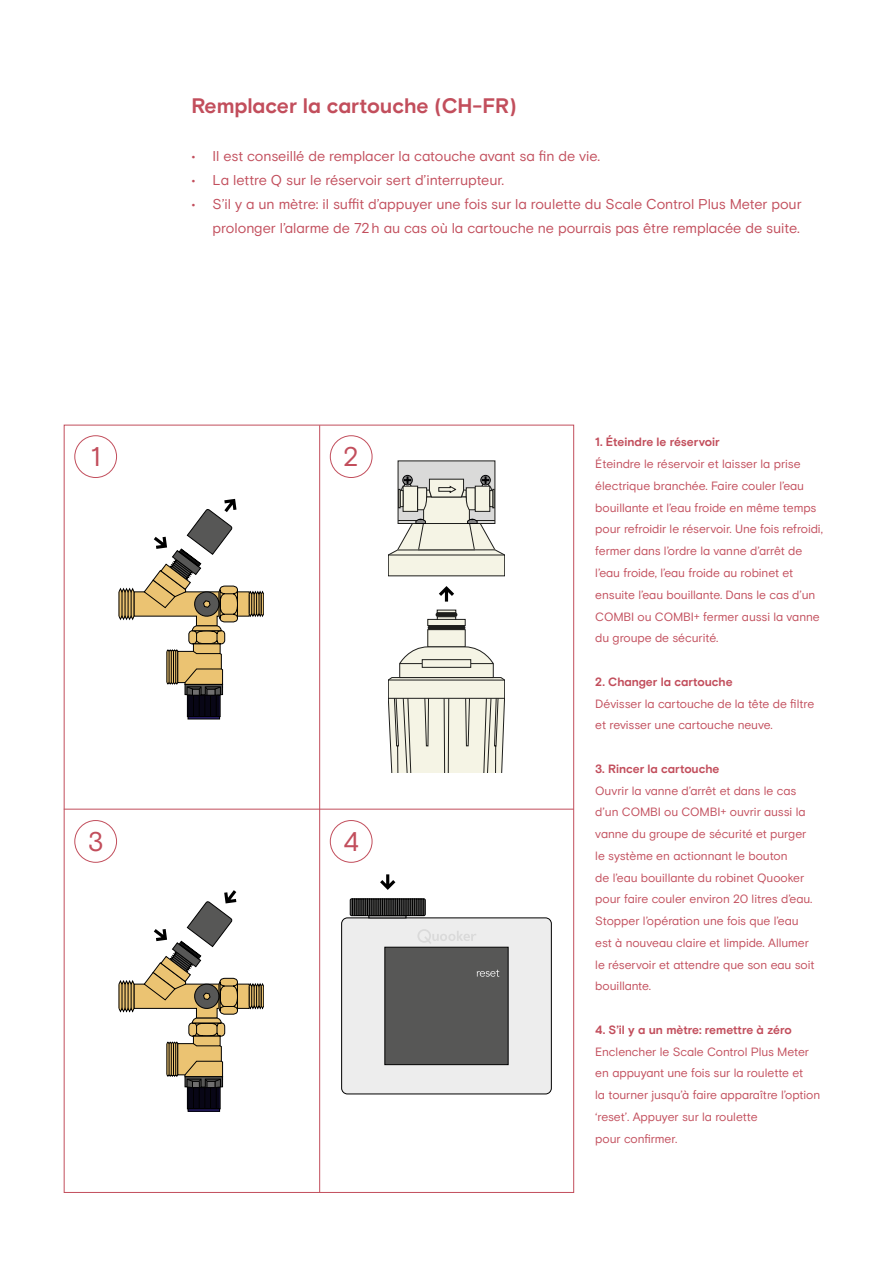
<style>
.page{position:relative;width:893px;height:1263px;background:#fff}
.page>*{position:absolute;margin:0;border:0;box-sizing:border-box;transform-origin:0 0}
.t1{font:27px "Basis Grotesque Pro";color:#c24e5c}
.t2{font:700 21px "Basis Grotesque Pro";letter-spacing:-.01em;color:#c24e5c}
.t3{font:14.25px/24px "Basis Grotesque Pro";letter-spacing:-.01em;color:#c24e5c;text-align:right}
.t4{font:12px/21.8px "Basis Grotesque Pro";letter-spacing:-.01em;color:#c24e5c}
.t5{font:700 12px "Basis Grotesque Pro";letter-spacing:-.005em;color:#c24e5c}
</style>
<div class="page">
<hr style="left:64px;top:809px;width:510px;height:1px;background:#c24e5c">
<div style="left:74px;top:820px;width:43px;height:43px;border:1px solid #c24e5c;border-radius:50%"></div>
<div style="left:330px;top:435px;width:42px;height:43px;border:1px solid #c24e5c;border-radius:50%"></div>
<hr style="left:319px;top:425px;width:1px;height:767px;background:#c24e5c">
<div style="left:74px;top:435px;width:43px;height:43px;border:1px solid #c24e5c;border-radius:50%"></div>
<div style="left:398px;top:461px;width:97px;height:62px;background:#dadad9"></div>
<div style="left:388px;top:555px;width:117px;height:21px;background:#f5f4e5"></div>
<div style="left:388px;top:680px;width:117px;height:18px;background:#f5f4e5"></div>
<svg style="left:388px;top:698px;width:117px;height:75px"></svg>
<div style="left:428px;top:630px;width:37px;height:17px;background:#f5f4e5"></div>
<div style="left:428px;top:619px;width:37px;height:6px;background:#f5f4e5"></div>
<div style="left:428px;top:619px;width:37px;height:7px;border:1px solid #1e1e1c"></div>
<div style="left:437px;top:617px;width:19px;height:3px;border:1px solid #1e1e1c"></div>
<div style="left:436px;top:612px;width:21px;height:5px;background:#1e1e1c;border-radius:2px"></div>
<div style="left:428px;top:625px;width:37px;height:5px;background:#1e1e1c;border-radius:2px"></div>
<svg style="left:388px;top:646px;width:117px;height:35px"></svg>
<div style="left:422px;top:660px;width:49px;height:7px;background:#f5f4e5"></div>
<div style="left:422px;top:659px;width:49px;height:8px;border:1px solid #1e1e1c"></div>
<svg style="left:439px;top:586px;width:15px;height:16px"></svg>
<div style="left:481px;top:475px;width:9px;height:10px;border:1px solid #020203;border-radius:50%"></div>
<div style="left:403px;top:475px;width:9px;height:10px;border:1px solid #020203;border-radius:50%"></div>
<svg style="left:388px;top:476px;width:117px;height:79px"></svg>
<div style="left:188px;top:716px;width:32px;height:3px;border:1px solid #000"></div>
<svg style="left:119px;top:499px;width:145px;height:218px"></svg>
<svg style="left:119px;top:890px;width:145px;height:219px"></svg>
<div style="left:342px;top:918px;width:209px;height:176px;background:#ededed;border-radius:6px"></div>
<div style="left:341px;top:918px;width:210px;height:176px;border:1px solid #000;border-radius:6px"></div>
<svg style="left:417px;top:929px;width:59px;height:15px"></svg>
<hr style="left:369px;top:915px;width:37px;height:3px;background:#ededed">
<div style="left:385px;top:947px;width:123px;height:118px;background:#575756;border:1px solid #000"></div>
<svg style="left:476px;top:969px;width:23px;height:8px"></svg>
<svg style="left:380px;top:874px;width:15px;height:16px"></svg>
<svg style="left:350px;top:898px;width:76px;height:18px"></svg>
<div style="left:330px;top:820px;width:42px;height:43px;border:1px solid #c24e5c;border-radius:50%"></div>
<h2 class="t2" style="left:191px;top:93px;width:327px">Remplacer la cartouche (CH-FR)</h2>
<p class="t3" style="left:191px;top:144px;width:410px">• Il est conseillé de remplacer la catouche avant sa fin de vie.</p>
<p class="t3" style="left:191px;top:168px;width:314px">• La lettre Q sur le réservoir sert d’interrupteur.</p>
<p class="t3" style="left:191px;top:192px;width:612px">• S’il y a un mètre: il suffit d’appuyer une fois sur la roulette du Scale Control Plus Meter pour prolonger l’alarme de 72h au cas où la cartouche ne pourrais pas être remplacée de suite.</p>
<h1 class="t1" style="left:91px;top:441px;width:11px">1</h1>
<h1 class="t1" style="left:343px;top:441px;width:17px">2</h1>
<h1 class="t1" style="left:88px;top:825px;width:17px">3</h1>
<h1 class="t1" style="left:343px;top:825px;width:17px">4</h1>
<p class="t5" style="left:595px;top:435px;width:126px">1. Éteindre le réservoir</p>
<p class="t4" style="left:595px;top:453px;width:229px">Éteindre le réservoir et laisser la prise électrique branchée. Faire couler l’eau bouillante et l’eau froide en même temps pour refroidir le réservoir. Une fois refroidi, fermer dans l’ordre la vanne d’arrêt de l’eau froide, l’eau froide au robinet et ensuite l’eau bouillante. Dans le cas d’un COMBI ou COMBI+ fermer aussi la vanne du groupe de sécurité.</p>
<p class="t5" style="left:595px;top:674px;width:139px">2. Changer la cartouche</p>
<p class="t4" style="left:595px;top:693px;width:220px">Dévisser la cartouche de la tête de filtre et revisser une cartouche neuve.</p>
<p class="t5" style="left:595px;top:761px;width:126px">3. Rincer la cartouche</p>
<p class="t4" style="left:595px;top:780px;width:221px">Ouvrir la vanne d’arrêt et dans le cas d’un COMBI ou COMBI+ ouvrir aussi la vanne du groupe de sécurité et purger le système en actionnant le bouton<br>de l’eau bouillante du robinet Quooker pour faire couler environ 20 litres d’eau.<br>Stopper l’opération une fois que l’eau est à nouveau claire et limpide. Allumer le réservoir et attendre que son eau soit bouillante.</p>
<p class="t5" style="left:595px;top:1022px;width:198px">4. S’il y a un mètre: remettre à zéro</p>
<p class="t4" style="left:595px;top:1041px;width:226px">Enclencher le Scale Control Plus Meter en appuyant une fois sur la roulette et<br>la tourner jusqu’à faire apparaître l’option ‘reset’. Appuyer sur la roulette<br>pour confirmer.</p>
</div>
